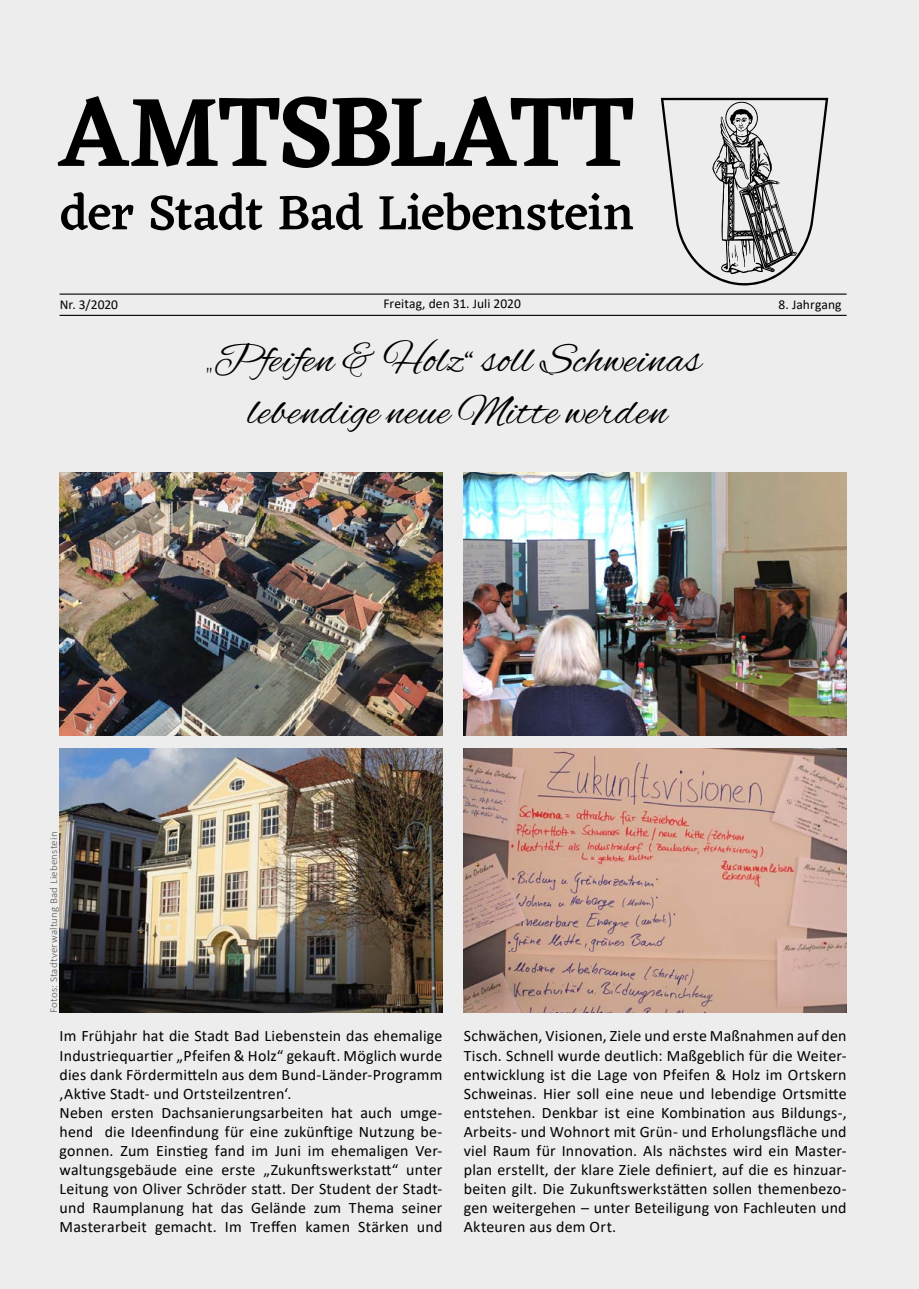
<style>
.page{position:relative;width:919px;height:1289px;background:#fff}
.page>*{position:absolute;margin:0;border:0;box-sizing:border-box;transform-origin:0 0}
.t1{font:600 102.3px "Eczar";letter-spacing:-.02em;color:#000;scale:.94 1}
.t2{font:500 50.4px "Eczar";letter-spacing:-.01em;color:#000}
.AB_Druck_Zü3{font:43.5px/52.2px "Alex Brush";letter-spacing:.02em;color:#000;text-align:center}
.AB_Druck_Text_10_5{font:15.9px/19px "Calibri";letter-spacing:.01em;color:#000;text-align:justify}
.t3{font:13.5px "Calibri";letter-spacing:.005em;color:#000}
.t4{font:300 10.5px "Calibri";letter-spacing:.015em;color:#575756;scale:1.05 1}
</style>
<div class="page">
<div style="left:0;top:0;width:918px;height:1288px;background:#ededed"></div>
<hr style="left:60px;top:293px;width:786px;height:2px;background:#000">
<hr style="left:60px;top:315px;width:786px;height:1px;background:#000">
<svg style="left:660px;top:98px;width:168px;height:187px"></svg>
<img style="left:463px;top:472px;width:383px;height:264px">
<img style="left:60px;top:748px;width:382px;height:264px">
<img style="left:60px;top:472px;width:382px;height:264px">
<img style="left:463px;top:748px;width:383px;height:264px">
<h1 class="t1" style="left:60px;top:71px;width:612px">AMTSBLATT</h1>
<h2 class="t2" style="left:60px;top:182px;width:575px">der Stadt Bad Liebenstein</h2>
<p class="t3" style="left:60px;top:295px;width:60px">Nr. 3/2020</p>
<p class="t3" style="left:383px;top:294px;width:139px">Freitag, den 31. Juli 2020</p>
<p class="t3" style="left:778px;top:295px;width:64px">8. Jahrgang</p>
<p class="AB_Druck_Zü3" style="left:205px;top:336px;width:498px">„Pfeifen &amp; Holz“ soll Schweinas lebendige neue Mitte werden</p>
<p class="t4" style="left:47px;top:1012px;width:174px;rotate:-90deg">Fotos: Stadtverwaltung Bad Liebenstein</p>
<p class="AB_Druck_Text_10_5" style="left:60px;top:1026px;width:384px">Im Frühjahr hat die Stadt Bad Liebenstein das ehemalige Industriequartier „Pfeifen &amp; Holz“ gekauft. Möglich wurde dies dank Fördermitteln aus dem Bund-Länder-Programm ‚Aktive Stadt- und Ortsteilzentren‘.</p>
<p class="AB_Druck_Text_10_5" style="left:60px;top:1102px;width:384px">Neben ersten Dachsanierungsarbeiten hat auch umge&shy;hend die Ideenfindung für eine zukünftige Nutzung be&shy;gonnen. Zum Einstieg fand im Juni im ehemaligen Ver&shy;waltungsgebäude eine erste „Zukunftswerkstatt“ unter Leitung von Oliver Schröder statt. Der Student der Stadt&shy;und Raumplanung hat das Gelände zum Thema seiner Masterarbeit gemacht. Im Treffen kamen Stärken und</p>
<p class="AB_Druck_Text_10_5" style="left:463px;top:1026px;width:384px">Schwächen, Visionen, Ziele und erste Maßnahmen auf den Tisch. Schnell wurde deutlich: Maßgeblich für die Weiter&shy;entwicklung ist die Lage von Pfeifen &amp; Holz im Ortskern Schweinas. Hier soll eine neue und lebendige Ortsmitte entstehen. Denkbar ist eine Kombination aus Bildungs-, Arbeits- und Wohnort mit Grün- und Erholungsfläche und viel Raum für Innovation. Als nächstes wird ein Master&shy;plan erstellt, der klare Ziele definiert, auf die es hinzuar&shy;beiten gilt. Die Zukunftswerkstätten sollen themenbezo&shy;gen weitergehen – unter Beteiligung von Fachleuten und Akteuren aus dem Ort.</p>
</div>
